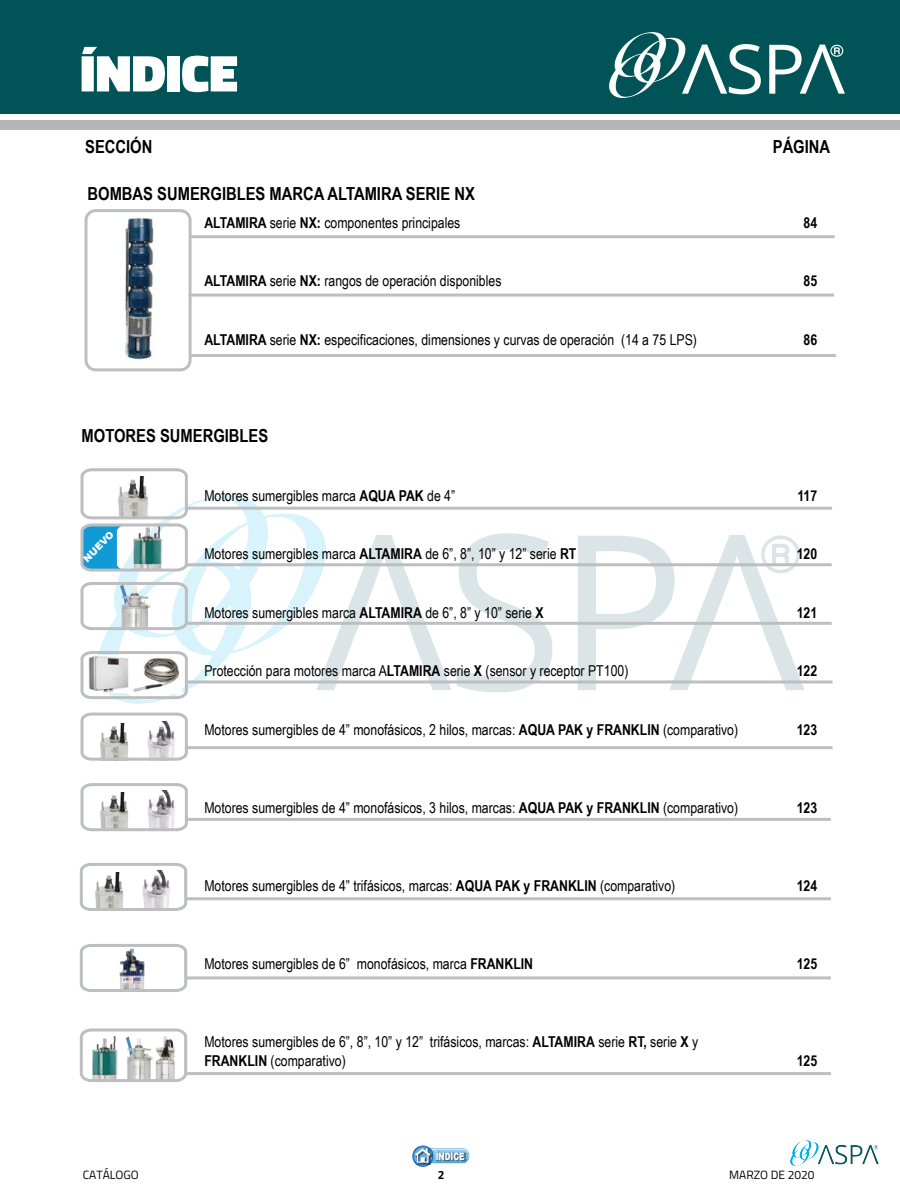
<style>
.page{position:relative;width:900px;height:1200px;background:#fff}
.page>*{position:absolute;margin:0;border:0;box-sizing:border-box;transform-origin:0 0}
.t1{font:900 52.5px "Titillium Web";color:#fff}
.t2{font:700 18px "Arial Narrow";color:#000}
.t3{font:15px/19.5px "Arial Narrow";color:#000}
.t4{font:700 15px "Arial Narrow";color:#000}
.t5{font:12px "Titillium Web";color:#000}
.t6{font:700 12px "Titillium Web";color:#000}
.t7{font:900 10.05px "Arial";color:#fff;scale:.74 1}
.t8{font:900 9.6px "Arial";color:#fff}
.s1{font-weight:700}
</style>
<div class="page">
<img style="left:100px;top:510px;width:704px;height:193px">
<svg style="left:412px;top:1146px;width:57px;height:21px"></svg>
<img style="left:125px;top:217px;width:30px;height:144px">
<div style="left:85px;top:209px;width:107px;height:162px;border:3px solid #bcbec0;border-radius:10px"></div>
<hr style="left:189px;top:235px;width:646px;height:3px;background:#bcbec0">
<hr style="left:189px;top:294px;width:645px;height:3px;background:#bcbec0">
<hr style="left:190px;top:354px;width:646px;height:3px;background:#bcbec0">
<div style="left:1px;top:0;width:899px;height:114px;background:#005457"></div>
<div style="left:0;top:120px;width:900px;height:10px;background:#b3b5b7"></div>
<svg style="left:80px;top:650px;width:109px;height:51px"></svg>
<svg style="left:80px;top:712px;width:108px;height:49px"></svg>
<svg style="left:80px;top:783px;width:108px;height:49px"></svg>
<img style="left:132px;top:656px;width:49px;height:37px">
<img style="left:89px;top:655px;width:41px;height:37px">
<svg style="left:80px;top:581px;width:109px;height:51px"></svg>
<hr style="left:187px;top:507px;width:645px;height:3px;background:#bcbec0">
<svg style="left:80px;top:468px;width:109px;height:105px"></svg>
<svg style="left:79px;top:863px;width:109px;height:48px"></svg>
<svg style="left:79px;top:944px;width:109px;height:48px"></svg>
<svg style="left:79px;top:1028px;width:108px;height:54px"></svg>
<svg style="left:125px;top:220px;width:28px;height:121px"></svg>
<div style="left:200px;top:275px;width:624px;height:20px;background:#fff"></div>
<svg style="left:120px;top:540px;width:712px;height:27px"></svg>
<svg style="left:99px;top:601px;width:733px;height:26px"></svg>
<svg style="left:92px;top:662px;width:741px;height:24px"></svg>
<svg style="left:92px;top:723px;width:741px;height:29px"></svg>
<svg style="left:111px;top:871px;width:720px;height:30px"></svg>
<svg style="left:114px;top:954px;width:717px;height:30px"></svg>
<svg style="left:93px;top:1036px;width:738px;height:39px"></svg>
<svg style="left:120px;top:482px;width:712px;height:27px"></svg>
<svg style="left:100px;top:796px;width:731px;height:30px"></svg>
<img style="left:609px;top:32px;width:235px;height:65px">
<img style="left:790px;top:1140px;width:89px;height:26px">
<p class="t1" style="left:80px;top:35px;width:159px">ÍNDICE</p>
<p class="t2" style="left:85px;top:133px;width:69px">SECCIÓN</p>
<p class="t2" style="left:773px;top:133px;width:59px">PÁGINA</p>
<p class="t2" style="left:88px;top:180px;width:389px">BOMBAS SUMERGIBLES MARCA ALTAMIRA SERIE NX</p>
<p class="t3" style="left:204px;top:212px;width:258px"><span class="s1">ALTAMIRA</span> serie <span class="s1">NX:</span> componentes principales</p>
<p class="t4" style="left:804px;top:211px;width:15px">84</p>
<p class="t3" style="left:204px;top:271px;width:299px"><span class="s1">ALTAMIRA</span> serie <span class="s1">NX:</span> rangos de operación disponibles</p>
<p class="t4" style="left:804px;top:270px;width:15px">85</p>
<p class="t3" style="left:204px;top:329px;width:494px"><span class="s1">ALTAMIRA</span> serie <span class="s1">NX:</span> especificaciones, dimensiones y curvas de operación (14 a 75 LPS)</p>
<p class="t4" style="left:804px;top:328px;width:15px">86</p>
<p class="t2" style="left:82px;top:422px;width:188px">MOTORES SUMERGIBLES</p>
<p class="t8" style="left:80px;top:555px;width:40px;rotate:-45deg">NUEVO</p>
<p class="t3" style="left:204px;top:485px;width:252px">Motores sumergibles marca <span class="s1">AQUA PAK</span> de 4”</p>
<p class="t4" style="left:797px;top:484px;width:21px">117</p>
<p class="t3" style="left:204px;top:544px;width:374px">Motores sumergibles marca <span class="s1">ALTAMIRA</span> de 6”, 8”, 10” y 12” serie <span class="s1">RT</span></p>
<p class="t4" style="left:797px;top:543px;width:22px">120</p>
<p class="t3" style="left:204px;top:602px;width:341px">Motores sumergibles marca <span class="s1">ALTAMIRA</span> de 6”, 8” y 10” serie <span class="s1">X</span></p>
<p class="t4" style="left:797px;top:601px;width:22px">121</p>
<p class="t3" style="left:204px;top:661px;width:426px">Protección para motores marca A<span class="s1">LTAMIRA</span> serie <span class="s1">X</span> (sensor y receptor PT100)</p>
<p class="t4" style="left:797px;top:660px;width:22px">122</p>
<p class="t3" style="left:204px;top:719px;width:535px">Motores sumergibles de 4” monofásicos, 2 hilos, marcas: <span class="s1">AQUA PAK y FRANKLIN</span> (comparativo)</p>
<p class="t4" style="left:797px;top:718px;width:22px">123</p>
<p class="t3" style="left:204px;top:797px;width:535px">Motores sumergibles de 4” monofásicos, 3 hilos, marcas: <span class="s1">AQUA PAK y FRANKLIN</span> (comparativo)</p>
<p class="t4" style="left:797px;top:796px;width:22px">123</p>
<p class="t3" style="left:204px;top:875px;width:472px">Motores sumergibles de 4” trifásicos, marcas: <span class="s1">AQUA PAK y FRANKLIN</span> (comparativo)</p>
<p class="t4" style="left:797px;top:874px;width:22px">124</p>
<p class="t3" style="left:204px;top:953px;width:330px">Motores sumergibles de 6” monofásicos, marca <span class="s1">FRANKLIN</span></p>
<p class="t4" style="left:797px;top:952px;width:22px">125</p>
<p class="t3" style="left:204px;top:1031px;width:495px">Motores sumergibles de 6”, 8”, 10” y 12” trifásicos, marcas: <span class="s1">ALTAMIRA</span> serie <span class="s1">RT,</span> serie <span class="s1">X</span> y<br><span class="s1">FRANKLIN</span> (comparativo)</p>
<p class="t7" style="left:436px;top:1149px;width:41px">ÍNDICE</p>
<p class="t4" style="left:797px;top:1050px;width:22px">125</p>
<p class="t6" style="left:438px;top:1166px;width:8px">2</p>
<p class="t5" style="left:729px;top:1166px;width:87px">MARZO DE 2020</p>
</div>
